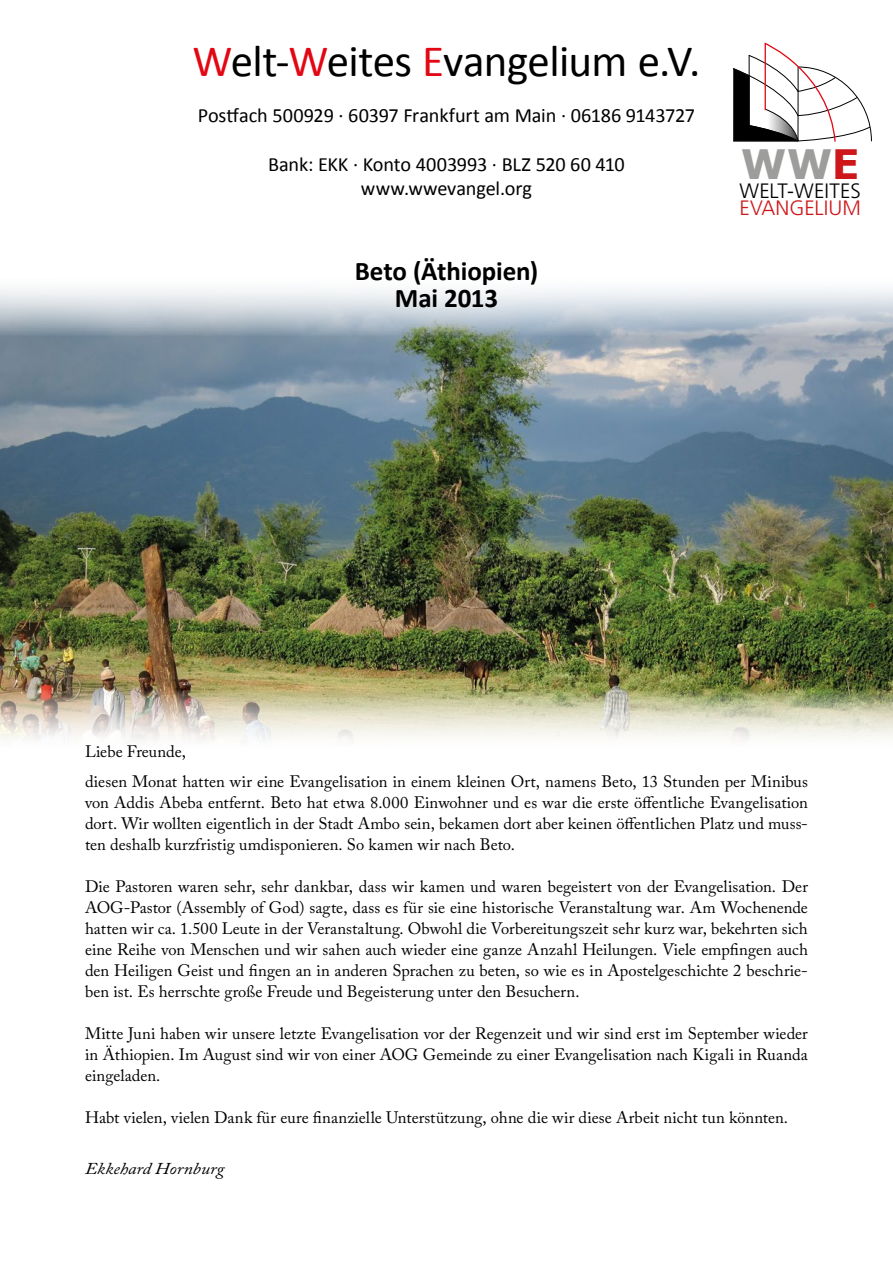
<style>
.page{position:relative;width:893px;height:1263px;background:#fff}
.page>*{position:absolute;margin:0;border:0;box-sizing:border-box;transform-origin:0 0}
.t1{font:45px "Calibri";letter-spacing:-.015em;color:#000}
.t2{font:700 40.5px "Verdana";color:#9d9d9c}
.t3{font:700 27px/27px "Calibri";letter-spacing:-.005em;color:#000;text-align:center}
.t4{font:300 20.85px "Frutiger";color:#000}
.t5{font:300 20.85px "Frutiger";color:#cd171a}
.t6{font:20.25px/24.3px "Calibri";letter-spacing:-.01em;color:#000;text-align:center}
.t7{font:16.5px/21px "Adobe Caslon Pro";color:#000;text-align:justify}
.t8{font:italic 16.5px "Adobe Caslon Pro";color:#000;scale:1.1 1}
.s1{color:#e30613}
.s2{color:#cd171a}
</style>
<div class="page">
<img style="left:0;top:289px;width:893px;height:451px">
<svg style="left:733px;top:44px;width:139px;height:98px"></svg>
<h1 class="t1" style="left:192px;top:33px;width:510px"><span class="s1">W</span>elt-<span class="s1">W</span>eites <span class="s1">E</span>vangelium e.V.</h1>
<p class="t6" style="left:198px;top:103px;width:499px">Postfach 500929 ∙ 60397 Frankfurt am Main ∙ 06186 9143727</p>
<p class="t6" style="left:268px;top:152px;width:358px">Bank: EKK ∙ Konto 4003993 ∙ BLZ 520 60 410 www.wwevangel.org</p>
<h2 class="t2" style="left:741px;top:136px;width:120px">WW<span class="s2">E</span></h2>
<p class="t4" style="left:739px;top:179px;width:123px">WELT-WEITES</p>
<p class="t5" style="left:739px;top:196px;width:123px">EVANGELIUM</p>
<h3 class="t3" style="left:355px;top:258px;width:185px">Beto (Äthiopien)<br>Mai 2013</h3>
<p class="t7" style="left:85px;top:737px;width:724px;line-height:30px">Liebe Freunde,<br>diesen Monat hatten wir eine Evangelisation in einem kleinen Ort, namens Beto, 13 Stunden per Minibus</p>
<p class="t7" style="left:85px;top:792px;width:724px">von Addis Abeba entfernt. Beto hat etwa 8.000 Einwohner und es war die erste öffentliche Evangelisation dort. Wir wollten eigentlich in der Stadt Ambo sein, bekamen dort aber keinen öffentlichen Platz und muss&shy;ten deshalb kurzfristig umdisponieren. So kamen wir nach Beto.</p>
<p class="t7" style="left:85px;top:876px;width:724px">Die Pastoren waren sehr, sehr dankbar, dass wir kamen und waren begeistert von der Evangelisation. Der AOG-Pastor (Assembly of God) sagte, dass es für sie eine historische Veranstaltung war. Am Wochenende hatten wir ca. 1.500 Leute in der Veranstaltung. Obwohl die Vorbereitungszeit sehr kurz war, bekehrten sich eine Reihe von Menschen und wir sahen auch wieder eine ganze Anzahl Heilungen. Viele empfingen auch den Heiligen Geist und fingen an in anderen Sprachen zu beten, so wie es in Apostelgeschichte 2 beschrie&shy;ben ist. Es herrschte große Freude und Begeisterung unter den Besuchern.</p>
<p class="t7" style="left:85px;top:1023px;width:724px">Mitte Juni haben wir unsere letzte Evangelisation vor der Regenzeit und wir sind erst im September wieder in Äthiopien. Im August sind wir von einer AOG Gemeinde zu einer Evangelisation nach Kigali in Ruanda eingeladen.</p>
<p class="t7" style="left:85px;top:1107px;width:704px">Habt vielen, vielen Dank für eure finanzielle Unterstützung, ohne die wir diese Arbeit nicht tun könnten.</p>
<p class="t8" style="left:85px;top:1159px;width:128px">Ekkehard Hornburg</p>
</div>
